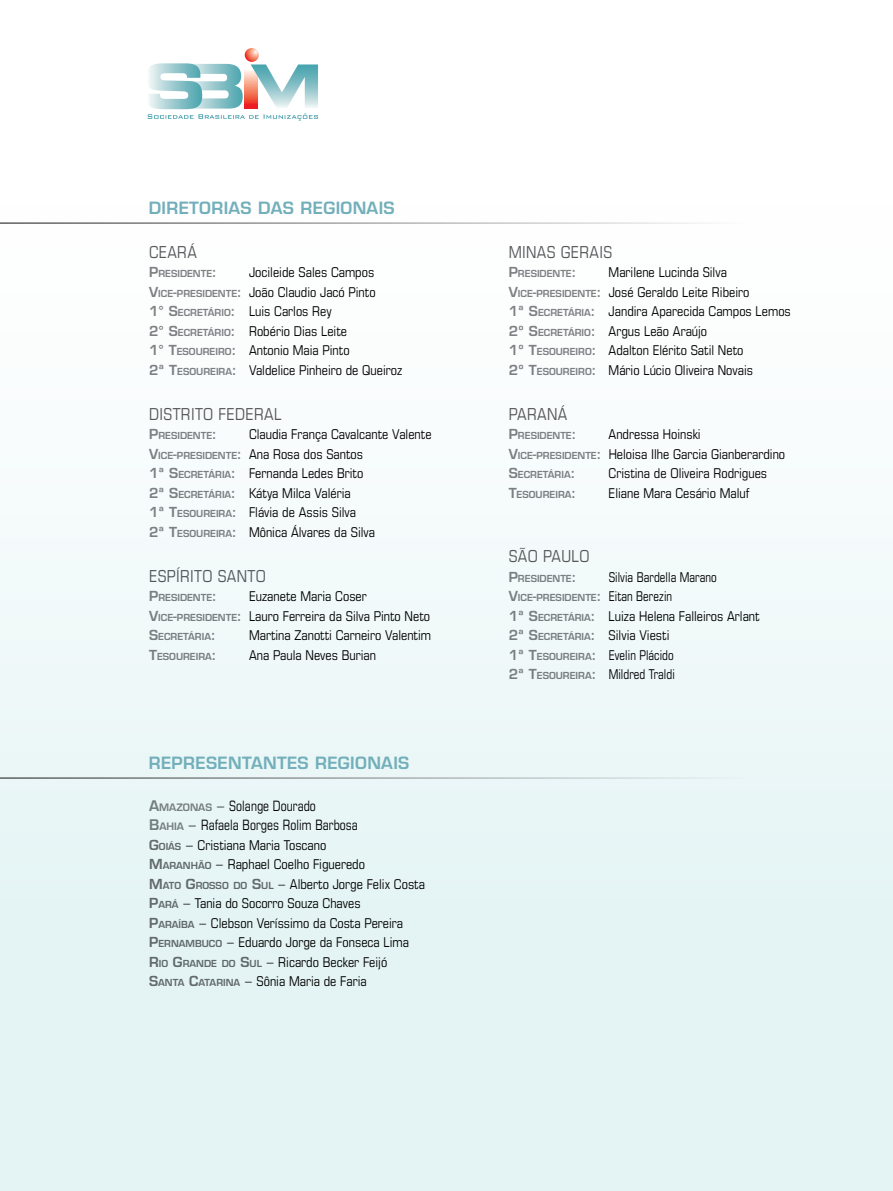
<style>
.page{position:relative;width:893px;height:1191px;background:#fff}
.page>*{position:absolute;margin:0;border:0;box-sizing:border-box;transform-origin:0 0}
.t1{font:condensed 16.5px "Eurostile LT Std";letter-spacing:.02em;color:#58595b}
.t2{font:600 16.5px "Eurostile LT Std";letter-spacing:.02em;color:#72afba}
.t3{font:condensed 14.25px/19.5px "Eurostile LT Std";letter-spacing:.005em;color:#000;scale:.9 1}
.t4{font:condensed 13.5px/19.5px "Eurostile LT Std";color:#000}
.t5{font:condensed 13.5px "Eurostile LT Std";color:#000;scale:.9 1}
.t6{font:600 9.45px "Eurostile LT Std";color:#808285}
.s1{font-size:13.5px}
.s2{font-weight:600;font-stretch:normal;color:#808285}
.s3{font-weight:600;font-stretch:normal;font-size:9.45px;color:#808285}
.s4{font-weight:600;font-stretch:normal;font-size:10.05px;color:#808285}
.s5{font-weight:600;font-stretch:normal;color:#6d6e71}
.s6{font-weight:600;font-stretch:normal;font-size:9.45px;color:#6d6e71}
.s7{font-weight:400;font-stretch:condensed;font-size:13.5px;color:#000}
</style>
<div class="page">
<div style="left:0;top:176px;width:893px;height:1015px;background:linear-gradient(to bottom,#fff,#dff2f2)"></div>
<hr style="left:0;top:222px;width:893px;height:2px;background:#58595b">
<hr style="left:0;top:777px;width:893px;height:2px;background:#58595b">
<svg style="left:147px;top:63px;width:171px;height:58px"></svg>
<svg style="left:245px;top:48px;width:14px;height:14px"></svg>
<p class="t2" style="left:149px;top:197px;width:247px">DIRETORIAS DAS REGIONAIS</p>
<p class="t1" style="left:149px;top:242px;width:49px">CEARÁ</p>
<p class="t6" style="left:149px;top:268px;width:69px"><span class="s1">P</span>RESIDENTE<span class="s1">:</span></p>
<p class="t4" style="left:149px;top:262px;width:255px;text-indent:100px">Jocileide Sales Campos <span class="s2">V</span><span class="s3">ICE</span><span class="s2">-</span><span class="s3">PRESIDENTE</span><span class="s2">:</span> João Claudio Jacó Pinto<br><span class="s2">1° S</span><span class="s3">ECRETÁRIO</span><span class="s2">:</span> Luis Carlos Rey<br><span class="s2">2° S</span><span class="s3">ECRETÁRIO</span><span class="s2">:</span> Robério Dias Leite<br><span class="s2">1° T</span><span class="s3">ESOUREIRO</span><span class="s2">:</span> Antonio Maia Pinto<br><span class="s2">2ª T</span><span class="s3">ESOUREIRA</span><span class="s2">:</span> Valdelice Pinheiro de Queiroz</p>
<p class="t1" style="left:149px;top:404px;width:134px">DISTRITO FEDERAL</p>
<p class="t6" style="left:149px;top:430px;width:69px"><span class="s1">P</span>RESIDENTE<span class="s1">:</span></p>
<p class="t4" style="left:149px;top:424px;width:284px;text-indent:100px">Claudia França Cavalcante Valente <span class="s2">V</span><span class="s3">ICE</span><span class="s2">-</span><span class="s3">PRESIDENTE</span><span class="s2">:</span> Ana Rosa dos Santos<br><span class="s2">1ª S</span><span class="s3">ECRETÁRIA</span><span class="s2">:</span> Fernanda Ledes Brito<br><span class="s2">2ª S</span><span class="s3">ECRETÁRIA</span><span class="s2">:</span> Kátya Milca Valéria<br><span class="s2">1ª T</span><span class="s3">ESOUREIRA</span><span class="s2">:</span> Flávia de Assis Silva<br><span class="s2">2ª T</span><span class="s3">ESOUREIRA</span><span class="s2">:</span> Mônica Álvares da Silva</p>
<p class="t1" style="left:149px;top:566px;width:118px">ESPÍRITO SANTO</p>
<p class="t6" style="left:149px;top:592px;width:69px"><span class="s1">P</span>RESIDENTE<span class="s1">:</span></p>
<p class="t4" style="left:149px;top:586px;width:282px;text-indent:100px">Euzanete Maria Coser<br><span class="s2">V</span><span class="s3">ICE</span><span class="s2">-</span><span class="s3">PRESIDENTE</span><span class="s2">:</span> Lauro Ferreira da Silva Pinto Neto</p>
<p class="t6" style="left:149px;top:631px;width:68px"><span class="s1">S</span>ECRETÁRIA<span class="s1">:</span></p>
<p class="t4" style="left:249px;top:625px;width:184px">Martina Zanotti Carneiro Valentim</p>
<p class="t6" style="left:149px;top:650px;width:69px"><span class="s1">T</span>ESOUREIRA<span class="s1">:</span></p>
<p class="t4" style="left:249px;top:645px;width:129px">Ana Paula Neves Burian</p>
<p class="t2" style="left:149px;top:752px;width:262px">REPRESENTANTES REGIONAIS</p>
<p class="t3" style="left:149px;top:795px;width:233px"><span class="s2">A</span><span class="s4">MAZONAS</span> <span class="s2">–</span> Solange Dourado<br><span class="s2">B</span><span class="s4">AHIA</span> <span class="s2">–</span> Rafaela Borges Rolim Barbosa</p>
<p class="t4" style="left:149px;top:835px;width:277px"><span class="s5">G</span><span class="s6">OIÁS</span> <span class="s5">–</span> Cristiana Maria Toscano<br><span class="s5">M</span><span class="s6">ARANHÃO</span> <span class="s5">–</span> Raphael Coelho Figueredo<br><span class="s5">M</span><span class="s6">ATO</span> <span class="s5">G</span><span class="s6">ROSSO DO</span> <span class="s5">S</span><span class="s6">UL</span> <span class="s5">–</span> Alberto Jorge Felix Costa <span class="s5">P</span><span class="s6">ARÁ</span> <span class="s5">–</span> Tania do Socorro Souza Chaves<br><span class="s5">P</span><span class="s6">ARAÍBA</span> <span class="s5">–</span> Clebson Veríssimo da Costa Pereira <span class="s5">P</span><span class="s6">ERNAMBUCO</span> <span class="s5">–</span> Eduardo Jorge da Fonseca Lima<br><span class="s5">R</span> <span class="s6">IO</span> <span class="s5">G</span><span class="s6">RANDE DO</span> <span class="s5">S</span><span class="s6">UL</span> <span class="s5">–</span> Ricardo Becker Feijó <span class="s5">S</span><span class="s6">ANTA</span> <span class="s5">C</span><span class="s6">ATARINA</span> <span class="s5">–</span> Sônia Maria de Faria</p>
<p class="t1" style="left:509px;top:242px;width:105px">MINAS GERAIS</p>
<p class="t6" style="left:509px;top:268px;width:69px"><span class="s1">P</span>RESIDENTE<span class="s1">:</span></p>
<p class="t4" style="left:509px;top:262px;width:284px;text-indent:100px">Marilene Lucinda Silva <span class="s2">V</span><span class="s3">ICE</span><span class="s2">-</span><span class="s3">PRESIDENTE</span><span class="s2">:</span> José Geraldo Leite Ribeiro<br><span class="s2">1ª S</span><span class="s3">ECRETÁRIA</span><span class="s2">:</span> Jandira Aparecida Campos Lemos <span class="s2">2º S</span><span class="s3">ECRETÁRIO</span><span class="s2">:</span> Argus Leão Araújo<br><span class="s2">1º T</span><span class="s3">ESOUREIRO</span><span class="s2">:</span> Adalton Elérito Satil Neto<br><span class="s2">2º T</span><span class="s3">ESOUREIRO</span><span class="s2">:</span> Mário Lúcio Oliveira Novais</p>
<p class="t1" style="left:509px;top:404px;width:60px">PARANÁ</p>
<p class="t6" style="left:509px;top:430px;width:69px"><span class="s1">P</span>RESIDENTE<span class="s1">:</span></p>
<p class="t4" style="left:509px;top:424px;width:278px;text-indent:100px">Andressa Hoinski<br><span class="s2">V</span><span class="s3">ICE</span><span class="s2">-</span><span class="s3">PRESIDENTE</span><span class="s2">:</span> Heloisa Ilhe Garcia Gianberardino</p>
<p class="t6" style="left:509px;top:469px;width:68px"><span class="s1">S</span>ECRETÁRIA<span class="s1">:</span></p>
<p class="t4" style="left:609px;top:463px;width:160px">Cristina de Oliveira Rodrigues</p>
<p class="t6" style="left:509px;top:488px;width:69px"><span class="s1">T</span>ESOUREIRA<span class="s1">:</span></p>
<p class="t4" style="left:609px;top:483px;width:142px">Eliane Mara Cesário Maluf</p>
<p class="t1" style="left:509px;top:546px;width:82px">SÃO PAULO</p>
<p class="t6" style="left:509px;top:572px;width:69px"><span class="s1">P</span>RESIDENTE<span class="s1">:</span></p>
<p class="t5" style="left:609px;top:569px;width:122px">Silvia Bardella Marano</p>
<p class="t6" style="left:509px;top:592px;width:165px"><span class="s1">V</span>ICE<span class="s1">-</span>PRESIDENTE<span class="s1">:</span> <span class="s7">Eitan Berezin</span></p>
<p class="t4" style="left:509px;top:606px;width:252px"><span class="s2">1ª S</span><span class="s3">ECRETÁRIA</span><span class="s2">:</span> Luiza Helena Falleiros Arlant <span class="s2">2ª S</span><span class="s3">ECRETÁRIA</span><span class="s2">:</span> Silvia Viesti<br><span class="s2">1ª T</span><span class="s3">ESOUREIRA</span><span class="s2">:</span> Evelin Plácido<br><span class="s2">2ª T</span><span class="s3">ESOUREIRA</span><span class="s2">:</span> Mildred Traldi</p>
</div>
